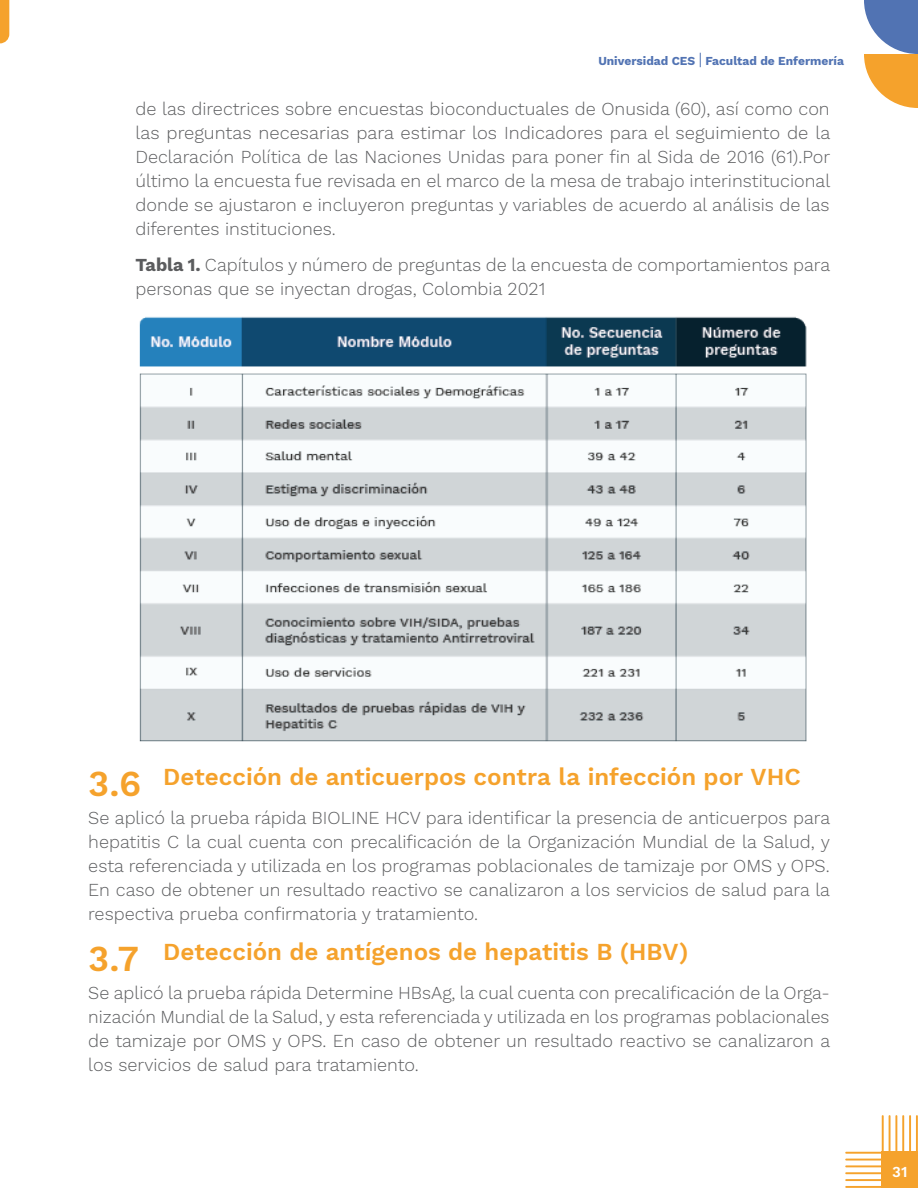
<style>
.page{position:relative;width:918px;height:1188px;background:#fff}
.page>*{position:absolute;margin:0;border:0;box-sizing:border-box;transform-origin:0 0}
.t1{font:600 36px "Work Sans";color:#f5a22c}
.t2{font:600 24px "Work Sans";color:#f5a22c}
.t3{font:300 18px/24px "Work Sans";color:#5b5c5e;text-align:justify}
.t4{font:600 15px "Work Sans";color:#fff}
.t5{font:700 12px "Work Sans";color:#5173b3}
.s1{font-weight:700}
</style>
<div class="page">
<div style="left:882px;top:1152px;width:36px;height:36px;background:#f5a22c"></div>
<hr style="left:845px;top:1152px;width:38px;height:2px;background:#f5a22c">
<hr style="left:845px;top:1159px;width:38px;height:2px;background:#f5a22c">
<hr style="left:845px;top:1165px;width:38px;height:2px;background:#f5a22c">
<hr style="left:845px;top:1172px;width:38px;height:2px;background:#f5a22c">
<hr style="left:845px;top:1179px;width:38px;height:2px;background:#f5a22c">
<hr style="left:845px;top:1186px;width:38px;height:2px;background:#f5a22c">
<hr style="left:882px;top:1115px;width:2px;height:38px;background:#f5a22c">
<hr style="left:889px;top:1115px;width:2px;height:38px;background:#f5a22c">
<hr style="left:895px;top:1115px;width:2px;height:38px;background:#f5a22c">
<hr style="left:902px;top:1115px;width:2px;height:38px;background:#f5a22c">
<hr style="left:909px;top:1115px;width:2px;height:38px;background:#f5a22c">
<hr style="left:916px;top:1115px;width:2px;height:38px;background:#f5a22c">
<svg style="left:0;top:0;width:9px;height:43px"></svg>
<svg style="left:864px;top:0;width:54px;height:108px"></svg>
<svg style="left:700px;top:53px;width:1px;height:14px"></svg>
<img style="left:139px;top:316px;width:668px;height:426px">
<p class="t5" style="left:598px;top:52px;width:247px">Universidad CES Facultad de Enfermería</p>
<p class="t3" style="left:135px;top:97px;width:696px">de las directrices sobre encuestas bioconductuales de Onusida (60), así como con las preguntas necesarias para estimar los Indicadores para el seguimiento de la Declaración Política de las Naciones Unidas para poner fin al Sida de 2016 (61).Por último la encuesta fue revisada en el marco de la mesa de trabajo interinstitucional donde se ajustaron e incluyeron preguntas y variables de acuerdo al análisis de las diferentes instituciones.</p>
<p class="t3" style="left:135px;top:254px;width:696px"><span class="s1">Tabla 1.</span> Capítulos y número de preguntas de la encuesta de comportamientos para personas que se inyectan drogas, Colombia 2021</p>
<p class="t1" style="left:88px;top:763px;width:54px">3.6</p>
<p class="t2" style="left:163px;top:763px;width:639px">Detección de anticuerpos contra la infección por VHC</p>
<p class="t3" style="left:88px;top:807px;width:743px">Se aplicó la prueba rápida BIOLINE HCV para identificar la presencia de anticuerpos para hepatitis C la cual cuenta con precalificación de la Organización Mundial de la Salud, y esta referenciada y utilizada en los programas poblacionales de tamizaje por OMS y OPS.<br>En caso de obtener un resultado reactivo se canalizaron a los servicios de salud para la respectiva prueba confirmatoria y tratamiento.</p>
<p class="t1" style="left:88px;top:938px;width:52px">3.7</p>
<p class="t2" style="left:163px;top:938px;width:527px">Detección de antígenos de hepatitis B (HBV)</p>
<p class="t3" style="left:88px;top:982px;width:743px">Se aplicó la prueba rápida Determine HBsAg, la cual cuenta con precalificación de la Orga&shy;nización Mundial de la Salud, y esta referenciada y utilizada en los programas poblacionales de tamizaje por OMS y OPS. En caso de obtener un resultado reactivo se canalizaron a los servicios de salud para tratamiento.</p>
<p class="t4" style="left:892px;top:1163px;width:17px">31</p>
</div>
